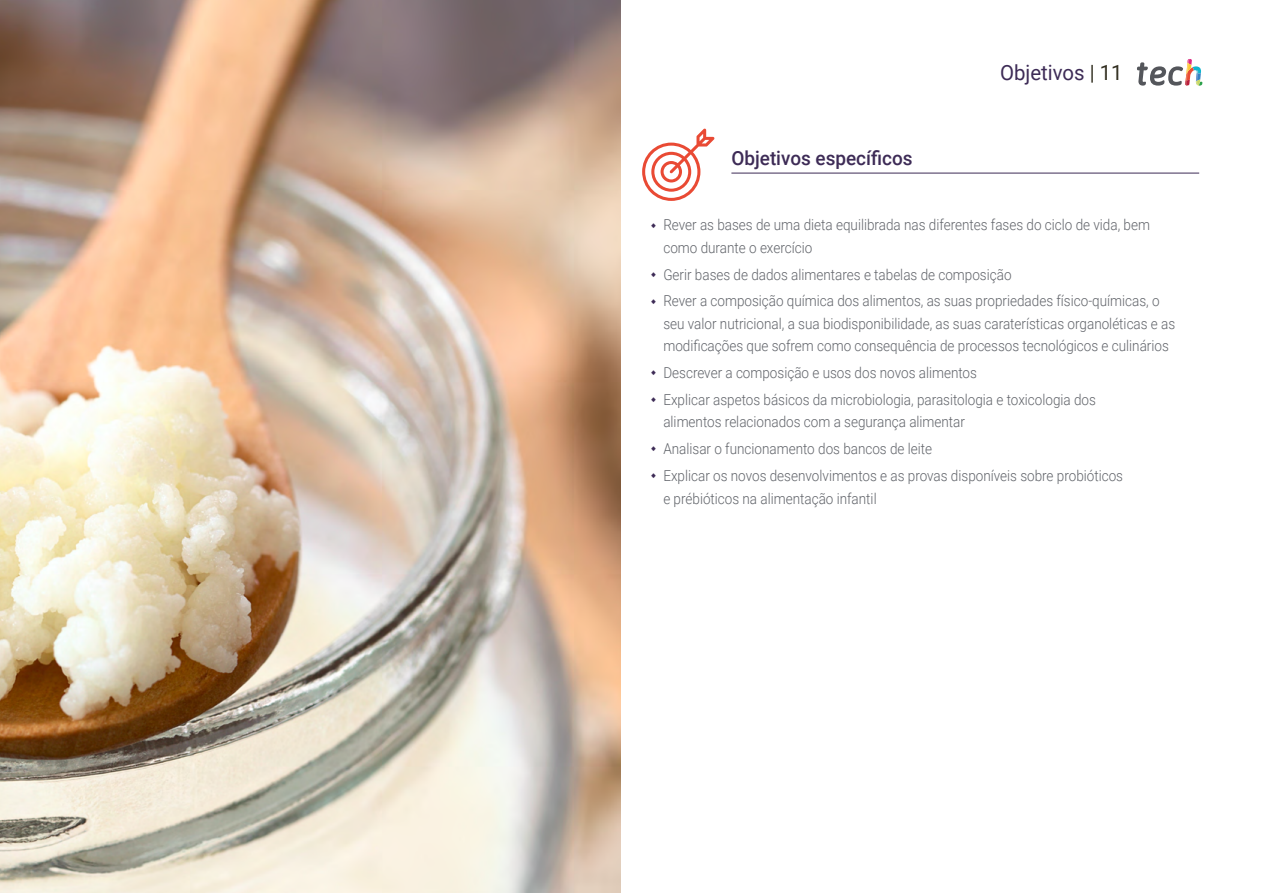
<style>
.page{position:relative;width:1263px;height:893px;background:#fff}
.page>*{position:absolute;margin:0;border:0;box-sizing:border-box;transform-origin:0 0}
.t1{font:21px "Roboto";color:#3d2b56}
.t2{font:500 19.5px "Roboto";color:#3d2b56}
.t3{font:300 15px/26.7px "Roboto";color:#61646a;scale:.9 1}
.s1{color:#312e20}
</style>
<div class="page">
<hr style="left:731px;top:173px;width:468px;height:1px;background:#3d2b56">
<svg style="left:642px;top:129px;width:72px;height:72px"></svg>
<img style="left:0;top:0;width:621px;height:893px">
<svg style="left:1137px;top:59px;width:65px;height:27px"></svg>
<h2 class="t2" style="left:731px;top:144px;width:183px">Objetivos específicos</h2>
<h1 class="t1" style="left:1000px;top:57px;width:124px">Objetivos <span class="s1">| 11</span></h1>
<p class="t3" style="left:663px;top:213px;width:542px;line-height:22.5px">Rever as bases de uma dieta equilibrada nas diferentes fases do ciclo de vida, bem como durante o exercício</p>
<p class="t3" style="left:663px;top:260px;width:553px">Gerir bases de dados alimentares e tabelas de composição<br>Rever a composição química dos alimentos, as suas propriedades físico-químicas, o</p>
<p class="t3" style="left:663px;top:312px;width:570px;line-height:22.5px">seu valor nutricional, a sua biodisponibilidade, as suas caraterísticas organoléticas e as modificações que sofrem como consequência de processos tecnológicos e culinários</p>
<p class="t3" style="left:663px;top:359px;width:482px">Descrever a composição e usos dos novos alimentos<br>Explicar aspetos básicos da microbiologia, parasitologia e toxicologia dos</p>
<p class="t3" style="left:663px;top:408px;width:512px">alimentos relacionados com a segurança alimentar<br>Analisar o funcionamento dos bancos de leite<br>Explicar os novos desenvolvimentos e as provas disponíveis sobre probióticos</p>
<p class="t3" style="left:663px;top:484px;width:238px">e prébióticos na alimentação infantil</p>
</div>
